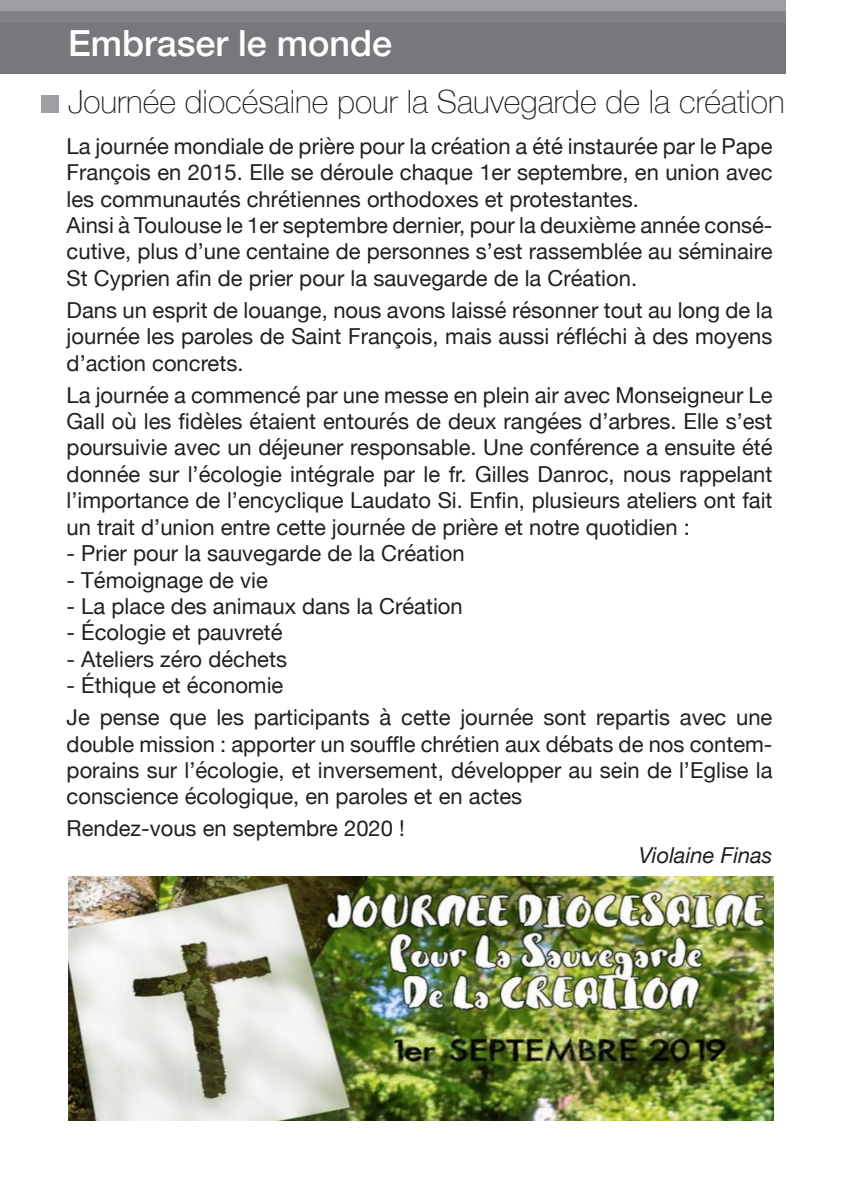
<style>
.page{position:relative;width:842px;height:1191px;background:#fff}
.page>*{position:absolute;margin:0;border:0;box-sizing:border-box;transform-origin:0 0}
.t1{font:500 36px "Helvetica Neue";color:#fff}
.t2{font:100 32px "Helvetica Neue";color:#231f20}
.t3{font:22px/26.4px "Helvetica Neue";color:#231f20;text-align:justify}
.t4{font:italic 22px "Helvetica Neue";color:#231f20}
</style>
<div class="page">
<div style="left:0;top:0;width:785px;height:74px;background:#76787b"></div>
<div style="left:0;top:0;width:785px;height:11px;background:#9d9fa2"></div>
<div style="left:0;top:11px;width:785px;height:12px;background:#808285"></div>
<div style="left:41px;top:96px;width:17px;height:17px;background:#9d9fa2"></div>
<img style="left:68px;top:876px;width:706px;height:244px">
<p class="t1" style="left:68px;top:15px;width:326px">Embraser le monde</p>
<p class="t2" style="left:68px;top:78px;width:718px">Journée diocésaine pour la Sauvegarde de la création</p>
<p class="t3" style="left:67px;top:134px;width:707px">La journée mondiale de prière pour la création a été instaurée par le Pape François en 2015. Elle se déroule chaque 1er septembre, en union avec les communautés chrétiennes orthodoxes et protestantes.</p>
<p class="t3" style="left:67px;top:213px;width:707px">Ainsi à Toulouse le 1er septembre dernier, pour la deuxième année consé&shy;cutive, plus d’une centaine de personnes s’est rassemblée au séminaire St Cyprien afin de prier pour la sauvegarde de la Création.</p>
<p class="t3" style="left:67px;top:298px;width:707px">Dans un esprit de louange, nous avons laissé résonner tout au long de la journée les paroles de Saint François, mais aussi réfléchi à des moyens d’action concrets.</p>
<p class="t3" style="left:67px;top:383px;width:707px">La journée a commencé par une messe en plein air avec Monseigneur Le Gall où les fidèles étaient entourés de deux rangées d’arbres. Elle s’est poursuivie avec un déjeuner responsable. Une conférence a ensuite été donnée sur l’écologie intégrale par le fr. Gilles Danroc, nous rappelant l’importance de l’encyclique Laudato Si. Enfin, plusieurs ateliers ont fait un trait d’union entre cette journée de prière et notre quotidien :</p>
<p class="t3" style="left:67px;top:541px;width:400px">- Prier pour la sauvegarde de la Création</p>
<p class="t3" style="left:67px;top:568px;width:203px">- Témoignage de vie</p>
<p class="t3" style="left:67px;top:594px;width:398px">- La place des animaux dans la Création</p>
<p class="t3" style="left:67px;top:620px;width:217px">- Écologie et pauvreté</p>
<p class="t3" style="left:67px;top:647px;width:222px">- Ateliers zéro déchets</p>
<p class="t3" style="left:67px;top:673px;width:218px">- Éthique et économie</p>
<p class="t3" style="left:67px;top:705px;width:707px">Je pense que les participants à cette journée sont repartis avec une double mission : apporter un souffle chrétien aux débats de nos contem&shy;porains sur l’écologie, et inversement, développer au sein de l’Eglise la conscience écologique, en paroles et en actes</p>
<p class="t3" style="left:67px;top:816px;width:340px">Rendez-vous en septembre 2020 !</p>
<p class="t4" style="left:639px;top:839px;width:135px">Violaine Finas</p>
</div>
